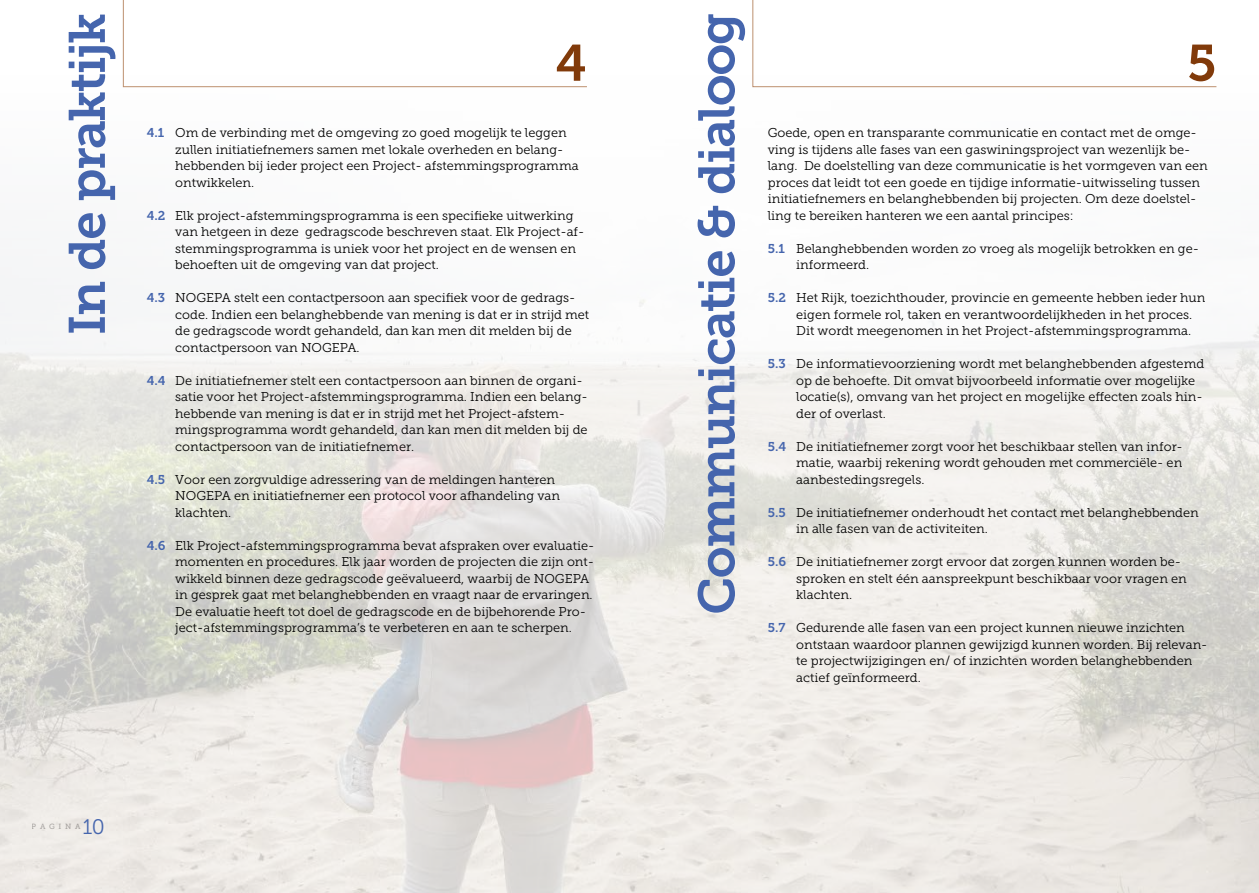
<style>
.page{position:relative;width:1259px;height:893px;background:#fff}
.page>*{position:absolute;margin:0;border:0;box-sizing:border-box;transform-origin:0 0}
.t1{font:51px "Museo Slab 700";letter-spacing:-.03em;color:#4565ad}
.t2{font:51px "Museo Slab 700";color:#813a0a}
.t3{font:21px "Museo Slab 300";color:#4565ad}
.t4{font:12.75px/16.5px "Museo Slab 300";color:#000}
.t5{font:7.5px "Museo Slab 500";letter-spacing:.49em;color:#b3b2b2}
.s1{font-family:"Museo Slab 700";color:#4565ad}
</style>
<div class="page">
<img style="left:0;top:0;width:1259px;height:893px">
<svg style="left:123px;top:0;width:465px;height:87px"></svg>
<svg style="left:752px;top:0;width:465px;height:87px"></svg>
<h1 class="t1" style="left:58px;top:335px;width:324px;rotate:-90deg">In de praktijk</h1>
<h1 class="t1" style="left:688px;top:615px;width:604px;rotate:-90deg">Communicatie &amp; dialoog</h1>
<h1 class="t2" style="left:555px;top:34px;width:33px">4</h1>
<h1 class="t2" style="left:1187px;top:34px;width:31px">5</h1>
<p class="t4" style="left:767px;top:125px;width:441px">Goede, open en transparante communicatie en contact met de omge&shy;ving is tijdens alle fases van een gaswiningsproject van wezenlijk be&shy;lang. De doelstelling van deze communicatie is het vormgeven van een proces dat leidt tot een goede en tijdige informatie-uitwisseling tussen initiatiefnemers en belanghebbenden bij projecten. Om deze doelstel&shy;ling te bereiken hanteren we een aantal principes:</p>
<p class="t4" style="left:796px;top:240px;width:404px;text-indent:-28px"><span class="s1">5.1</span> Belanghebbenden worden zo vroeg als mogelijk betrokken en ge&shy;informeerd.</p>
<p class="t4" style="left:796px;top:290px;width:411px;text-indent:-28px"><span class="s1">5.2</span> Het Rijk, toezichthouder, provincie en gemeente hebben ieder hun eigen formele rol, taken en verantwoordelijkheden in het proces.<br>Dit wordt meegenomen in het Project-afstemmingsprogramma.</p>
<p class="t4" style="left:796px;top:356px;width:409px;text-indent:-28px"><span class="s1">5.3</span> De informatievoorziening wordt met belanghebbenden afgestemd op de behoefte. Dit omvat bijvoorbeeld informatie over mogelijke locatie(s), omvang van het project en mogelijke effecten zoals hin&shy;der of overlast.</p>
<p class="t4" style="left:796px;top:438px;width:388px;text-align:justify;text-indent:-28px"><span class="s1">5.4</span> De initiatiefnemer zorgt voor het beschikbaar stellen van infor&shy;matie, waarbij rekening wordt gehouden met commerciële- en aanbestedingsregels.</p>
<p class="t4" style="left:796px;top:504px;width:404px;text-indent:-28px"><span class="s1">5.5</span> De initiatiefnemer onderhoudt het contact met belanghebbenden in alle fasen van de activiteiten.</p>
<p class="t4" style="left:796px;top:553px;width:392px;text-indent:-28px"><span class="s1">5.6</span> De initiatiefnemer zorgt ervoor dat zorgen kunnen worden be&shy;sproken en stelt één aanspreekpunt beschikbaar voor vragen en klachten.</p>
<p class="t4" style="left:796px;top:619px;width:413px;text-indent:-28px"><span class="s1">5.7</span> Gedurende alle fasen van een project kunnen nieuwe inzichten ontstaan waardoor plannen gewijzigd kunnen worden. Bij relevan&shy;te projectwijzigingen en/ of inzichten worden belanghebbenden actief geïnformeerd.</p>
<p class="t4" style="left:175px;top:125px;width:405px;text-indent:-28px"><span class="s1">4.1</span> Om de verbinding met de omgeving zo goed mogelijk te leggen zullen initiatiefnemers samen met lokale overheden en belang&shy;hebbenden bij ieder project een Project- afstemmingsprogramma ontwikkelen.</p>
<p class="t4" style="left:175px;top:207px;width:410px;text-indent:-28px"><span class="s1">4.2</span> Elk project-afstemmingsprogramma is een specifieke uitwerking van hetgeen in deze gedragscode beschreven staat. Elk Project-af&shy;stemmingsprogramma is uniek voor het project en de wensen en behoeften uit de omgeving van dat project.</p>
<p class="t4" style="left:175px;top:290px;width:415px;text-indent:-28px"><span class="s1">4.3</span> NOGEPA stelt een contactpersoon aan specifiek voor de gedrags&shy;code. Indien een belanghebbende van mening is dat er in strijd met de gedragscode wordt gehandeld, dan kan men dit melden bij de contactpersoon van NOGEPA.</p>
<p class="t4" style="left:175px;top:372px;width:414px;text-indent:-28px"><span class="s1">4.4</span> De initiatiefnemer stelt een contactpersoon aan binnen de organi&shy;satie voor het Project-afstemmingsprogramma. Indien een belang&shy;hebbende van mening is dat er in strijd met het Project-afstem&shy;mingsprogramma wordt gehandeld, dan kan men dit melden bij de contactpersoon van de initiatiefnemer.</p>
<p class="t4" style="left:175px;top:471px;width:386px;text-indent:-28px"><span class="s1">4.5</span> Voor een zorgvuldige adressering van de meldingen hanteren<br>NOGEPA en initiatiefnemer een protocol voor afhandeling van klachten.</p>
<p class="t4" style="left:175px;top:537px;width:421px;text-indent:-28px"><span class="s1">4.6</span> Elk Project-afstemmingsprogramma bevat afspraken over evaluatie&shy;momenten en procedures. Elk jaar worden de projecten die zijn ont&shy;wikkeld binnen deze gedragscode geëvalueerd, waarbij de NOGEPA in gesprek gaat met belanghebbenden en vraagt naar de ervaringen.<br>De evaluatie heeft tot doel de gedragscode en de bijbehorende Pro&shy;ject-afstemmingsprogramma’s te verbeteren en aan te scherpen.</p>
<p class="t5" style="left:32px;top:822px;width:50px">PAGINA</p>
<h2 class="t3" style="left:83px;top:815px;width:24px">10</h2>
</div>
